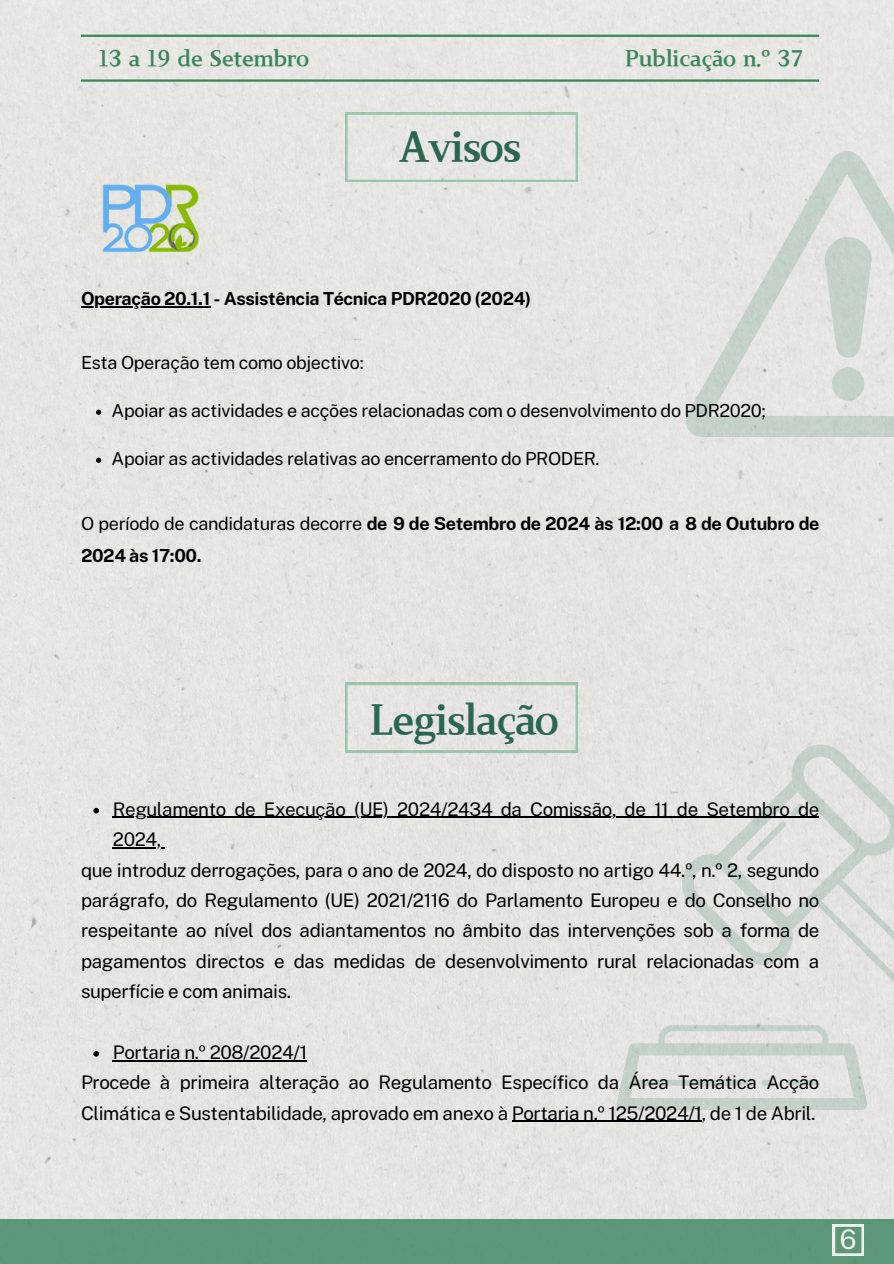
<style>
.page{position:relative;width:894px;height:1264px;background:#fff}
.page>*{position:absolute;margin:0;border:0;box-sizing:border-box;transform-origin:0 0}
.t1{font:45px "Canva Bumper Crop";letter-spacing:-.025em;color:#2b6750}
.t2{font:27px "Public Sans";color:#f1f0ec}
.t3{font:24px "Canva Bumper Crop";color:#3a855d}
.t4{font:18.75px/30.3px "Public Sans";letter-spacing:-.02em;color:#000}
.t5{font:18px "Public Sans";letter-spacing:-.02em;color:#000}
.t6{font:700 18px/32.2px "Public Sans";letter-spacing:-.02em;color:#000}
.s1{font-weight:400}
</style>
<div class="page">
<div style="left:0;top:0;width:893px;height:1219px;background:#e6e5e1"></div>
<svg style="left:685px;top:151px;width:208px;height:286px;background:#dee0db"></svg>
<div style="left:831px;top:367px;width:33px;height:33px;background:#c5d3c8;border-radius:50%"></div>
<svg style="left:823px;top:237px;width:49px;height:121px;background:#ced7ce"></svg>
<svg style="left:345px;top:113px;width:232px;height:69px;background:#e1e3dd"></svg>
<div style="left:0;top:1219px;width:893px;height:44px;background:#5c9877"></div>
<svg style="left:832px;top:1224px;width:31px;height:31px"></svg>
<hr style="left:81px;top:35px;width:737px;height:2px;background:#3a855d">
<hr style="left:81px;top:79px;width:737px;height:3px;background:#3a855d">
<hr style="left:81px;top:306px;width:129px;height:1px;background:#000">
<svg style="left:96px;top:409px;width:5px;height:6px"></svg>
<svg style="left:96px;top:457px;width:5px;height:6px"></svg>
<img style="left:81px;top:182px;width:136px;height:75px">
<svg style="left:345px;top:683px;width:232px;height:69px;background:#dfe1dc"></svg>
<svg style="left:616px;top:744px;width:277px;height:366px;background:#dee0da"></svg>
<svg style="left:93px;top:807px;width:6px;height:6px"></svg>
<hr style="left:113px;top:816px;width:705px;height:2px;background:#000">
<hr style="left:113px;top:847px;width:48px;height:1px;background:#000">
<svg style="left:93px;top:1050px;width:6px;height:6px"></svg>
<hr style="left:113px;top:1059px;width:194px;height:2px;background:#000">
<hr style="left:511px;top:1120px;width:177px;height:1px;background:#000">
<svg style="left:688px;top:1120px;width:13px;height:1px"></svg>
<p class="t3" style="left:99px;top:44px;width:212px">13 a 19 de Setembro</p>
<p class="t3" style="left:625px;top:44px;width:179px">Publicação n.º 37</p>
<p class="t1" style="left:398px;top:121px;width:124px">Avisos</p>
<h2 class="t6" style="left:81px;top:282px;width:451px">Operação 20.1.1 - Assistência Técnica PDR2020 (2024)</h2>
<h2 class="t5" style="left:81px;top:352px;width:284px">Esta Operação tem como objectivo:</h2>
<h1 class="t5" style="left:112px;top:400px;width:655px">Apoiar as actividades e acções relacionadas com o desenvolvimento do PDR2020;</h1>
<p class="t5" style="left:112px;top:448px;width:489px">Apoiar as actividades relativas ao encerramento do PRODER.</p>
<p class="t6" style="left:81px;top:507px;width:739px"><span class="s1">O período de candidaturas decorre</span> de 9 de Setembro de 2024 às 12:00 a 8 de Outubro de<br>2024 às 17:00.</p>
<h1 class="t1" style="left:370px;top:693px;width:189px">Legislação</h1>
<p class="t4" style="left:113px;top:793px;width:707px">Regulamento de Execução (UE) 2024/2434 da Comissão, de 11 de Setembro de</p>
<p class="t4" style="left:81px;top:824px;width:739px;text-indent:32px">2024,<br>que introduz derrogações, para o ano de 2024, do disposto no artigo 44.º, n.º 2, segundo</p>
<p class="t4" style="left:81px;top:885px;width:739px;text-align:justify">parágrafo, do Regulamento (UE) 2021/2116 do Parlamento Europeu e do Conselho no respeitante ao nível dos adiantamentos no âmbito das intervenções sob a forma de pagamentos directos e das medidas de desenvolvimento rural relacionadas com a superfície e com animais.</p>
<p class="t4" style="left:113px;top:1036px;width:196px">Portaria n.º 208/2024/1</p>
<p class="t4" style="left:81px;top:1067px;width:739px">Procede à primeira alteração ao Regulamento Específico da Área Temática Acção<br>Climática e Sustentabilidade, aprovado em anexo à Portaria n.º 125/2024/1, de 1 de Abril.</p>
<p class="t2" style="left:839px;top:1223px;width:18px">6</p>
</div>
